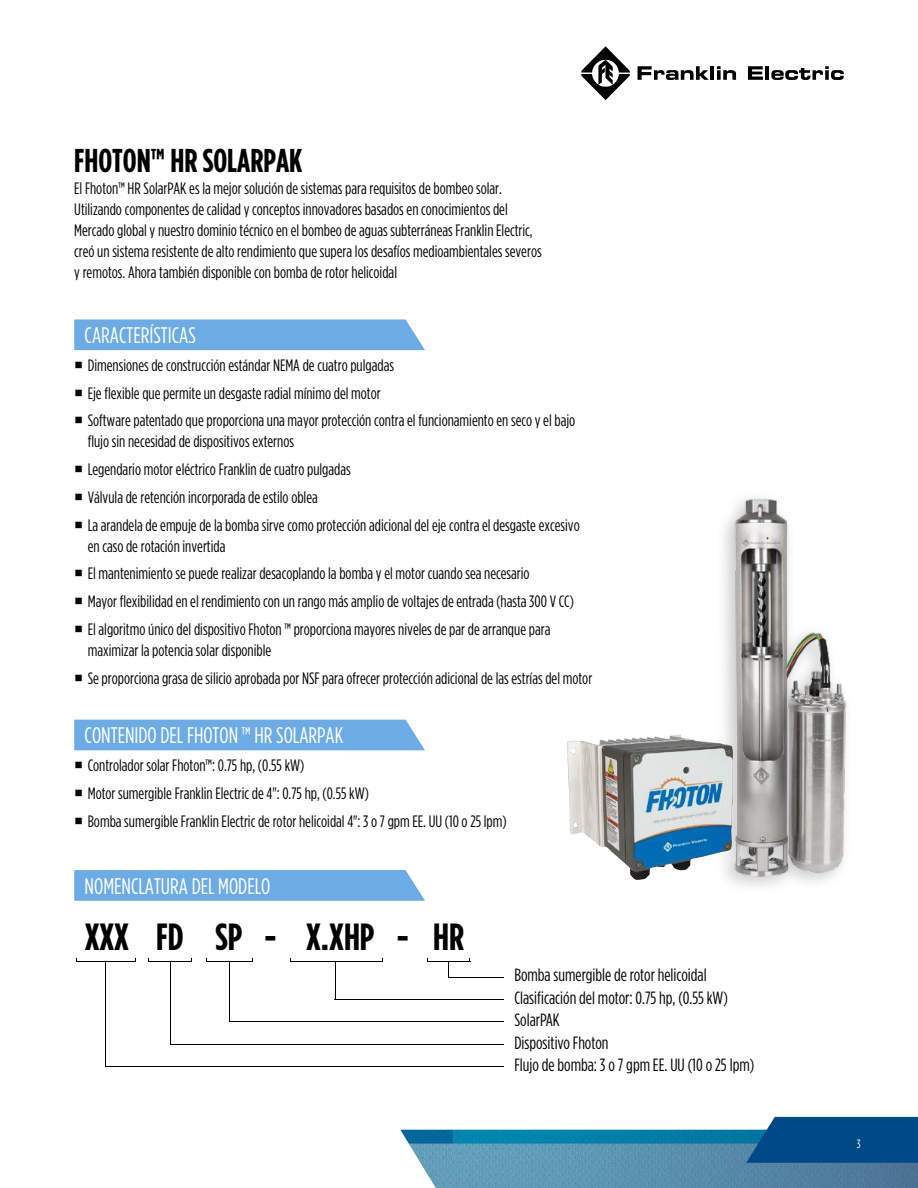
<style>
.page{position:relative;width:918px;height:1188px;background:#fff}
.page>*{position:absolute;margin:0;border:0;box-sizing:border-box;transform-origin:0 0}
.t1{font:700 37.8px "Gotham Condensed";color:#000}
.t2{font:700 33px "Gotham Condensed";color:#000}
.t3{font:22.5px "Gotham Condensed";color:#fff}
.t4{font:17.7px/22.5px "Gotham Condensed";color:#000}
.t5{font:16.5px/27.8px "Gotham Condensed";color:#000}
.t6{font:12px "Gotham Condensed";color:#fff}
</style>
<div class="page">
<img style="left:400px;top:1130px;width:518px;height:58px">
<svg style="left:746px;top:1117px;width:172px;height:46px;background:#0b528d"></svg>
<svg style="left:638px;top:66px;width:71px;height:14px"></svg>
<hr style="left:711px;top:66px;width:3px;height:14px;background:#000">
<svg style="left:717px;top:66px;width:19px;height:14px"></svg>
<svg style="left:748px;top:66px;width:15px;height:14px"></svg>
<hr style="left:766px;top:66px;width:3px;height:14px;background:#000">
<svg style="left:771px;top:66px;width:73px;height:14px"></svg>
<svg style="left:581px;top:46px;width:49px;height:54px"></svg>
<hr style="left:77px;top:961px;width:59px;height:1px;background:#000">
<hr style="left:149px;top:961px;width:43px;height:1px;background:#000">
<hr style="left:207px;top:961px;width:45px;height:1px;background:#000">
<hr style="left:291px;top:961px;width:92px;height:1px;background:#000">
<hr style="left:106px;top:961px;width:1px;height:105px;background:#000">
<hr style="left:170px;top:961px;width:1px;height:83px;background:#000">
<hr style="left:229px;top:961px;width:1px;height:61px;background:#000">
<hr style="left:335px;top:961px;width:1px;height:39px;background:#000">
<hr style="left:335px;top:1000px;width:169px;height:1px;background:#000">
<hr style="left:229px;top:1022px;width:275px;height:1px;background:#000">
<hr style="left:170px;top:1044px;width:334px;height:1px;background:#000">
<hr style="left:106px;top:1066px;width:398px;height:1px;background:#000">
<hr style="left:427px;top:961px;width:43px;height:1px;background:#000">
<svg style="left:448px;top:962px;width:1px;height:15px"></svg>
<hr style="left:448px;top:977px;width:56px;height:1px;background:#000">
<div style="left:74px;top:319px;width:351px;height:31px;background:#6dabe4"></div>
<div style="left:74px;top:720px;width:351px;height:30px;background:#6dabe4"></div>
<svg style="left:74px;top:870px;width:351px;height:31px;background:#72aee5"></svg>
<div style="left:716px;top:490px;width:82px;height:405px;background:#000;opacity:.21"></div>
<img style="left:735px;top:497px;width:54px;height:383px">
<img style="left:567px;top:730px;width:172px;height:150px">
<div style="left:768px;top:623px;width:87px;height:268px;background:#000;opacity:.21"></div>
<img style="left:787px;top:630px;width:61px;height:245px">
<h2 class="t2" style="left:74px;top:141px;width:230px">FHOTON™ HR SOLARPAK</h2>
<p class="t5" style="left:74px;top:177px;width:469px;line-height:21px">El Fhoton™ HR SolarPAK es la mejor solución de sistemas para requisitos de bombeo solar.<br>Utilizando componentes de calidad y conceptos innovadores basados en conocimientos del Mercado global y nuestro dominio técnico en el bombeo de aguas subterráneas Franklin Electric, creó un sistema resistente de alto rendimiento que supera los desafíos medioambientales severos y remotos. Ahora también disponible con bomba de rotor helicoidal</p>
<h3 class="t3" style="left:85px;top:323px;width:113px">CARACTERÍSTICAS</h3>
<p class="t5" style="left:88px;top:351px;width:489px">Dimensiones de construcción estándar NEMA de cuatro pulgadas<br>Eje flexible que permite un desgaste radial mínimo del motor<br>Software patentado que proporciona una mayor protección contra el funcionamiento en seco y el bajo</p>
<p class="t5" style="left:88px;top:428px;width:493px">flujo sin necesidad de dispositivos externos<br>Legendario motor eléctrico Franklin de cuatro pulgadas<br>Válvula de retención incorporada de estilo oblea<br>La arandela de empuje de la bomba sirve como protección adicional del eje contra el desgaste excesivo</p>
<p class="t5" style="left:88px;top:532px;width:488px">en caso de rotación invertida<br>El mantenimiento se puede realizar desacoplando la bomba y el motor cuando sea necesario<br>Mayor flexibilidad en el rendimiento con un rango más amplio de voltajes de entrada (hasta 300 V CC)<br>El algoritmo único del dispositivo Fhoton ™ proporciona mayores niveles de par de arranque para</p>
<p class="t5" style="left:88px;top:636px;width:506px">maximizar la potencia solar disponible<br>Se proporciona grasa de silicio aprobada por NSF para ofrecer protección adicional de las estrías del motor</p>
<h3 class="t3" style="left:85px;top:723px;width:260px">CONTENIDO DEL FHOTON ™ HR SOLARPAK</h3>
<p class="t5" style="left:88px;top:751px;width:420px">Controlador solar Fhoton™: 0.75 hp, (0.55 kW)<br>Motor sumergible Franklin Electric de 4": 0.75 hp, (0.55 kW)<br>Bomba sumergible Franklin Electric de rotor helicoidal 4": 3 o 7 gpm EE. UU (10 o 25 lpm)</p>
<h3 class="t3" style="left:85px;top:873px;width:187px">NOMENCLATURA DEL MODELO</h3>
<h1 class="t1" style="left:85px;top:915px;width:381px">XXX FD SP - X.XHP - HR</h1>
<p class="t4" style="left:514px;top:964px;width:241px">Bomba sumergible de rotor helicoidal<br>Clasificación del motor: 0.75 hp, (0.55 kW)<br>SolarPAK<br>Dispositivo Fhoton<br>Flujo de bomba: 3 o 7 gpm EE. UU (10 o 25 lpm)</p>
<p class="t6" style="left:857px;top:1137px;width:5px">3</p>
</div>
